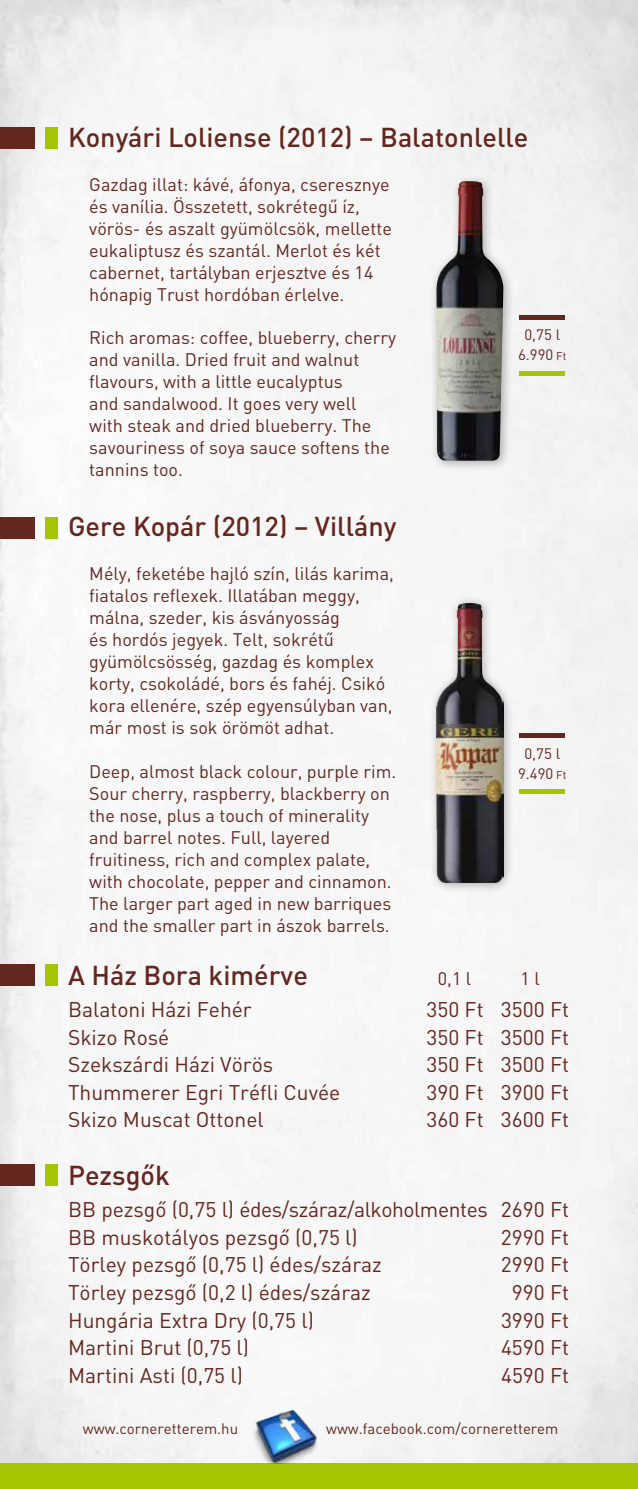
<style>
.page{position:relative;width:638px;height:1489px;background:#fff}
.page>*{position:absolute;margin:0;border:0;box-sizing:border-box;transform-origin:0 0}
.t1{font:500 27px "DIN";color:#64271f}
.t2{font:21px/27.6px "DIN";color:#64271f}
.t3{font:18px/21.9px "DIN";color:#64271f}
.t4{font:15px/20.2px "DIN";color:#64271f;text-align:center}
.s1{font-size:11.25px}
</style>
<div class="page">
<img style="left:0;top:0;width:638px;height:1463px">
<div style="left:0;top:1463px;width:638px;height:25px;background:#a4c500"></div>
<img style="left:250px;top:1408px;width:72px;height:54px">
<div style="left:520px;top:733px;width:45px;height:5px;background:#64271f"></div>
<div style="left:520px;top:789px;width:45px;height:5px;background:#a4c500"></div>
<hr style="left:520px;top:315px;width:45px;height:4px;background:#64271f">
<hr style="left:520px;top:371px;width:45px;height:4px;background:#a4c500">
<div style="left:429px;top:596px;width:85px;height:297px;background:#000;opacity:.3"></div>
<img style="left:436px;top:603px;width:67px;height:279px">
<div style="left:429px;top:174px;width:86px;height:298px;background:#000;opacity:.3"></div>
<img style="left:436px;top:181px;width:67px;height:279px">
<div style="left:0;top:517px;width:34px;height:22px;background:#64271f"></div>
<div style="left:45px;top:517px;width:12px;height:22px;background:#a4c500"></div>
<div style="left:0;top:127px;width:34px;height:22px;background:#64271f"></div>
<div style="left:45px;top:127px;width:12px;height:22px;background:#a4c500"></div>
<div style="left:0;top:963px;width:34px;height:22px;background:#64271f"></div>
<div style="left:45px;top:963px;width:12px;height:22px;background:#a4c500"></div>
<div style="left:0;top:1163px;width:34px;height:22px;background:#64271f"></div>
<div style="left:45px;top:1163px;width:12px;height:22px;background:#a4c500"></div>
<h1 class="t1" style="left:68px;top:119px;width:462px">Konyári Loliense (2012) – Balatonlelle</h1>
<p class="t3" style="left:89px;top:173px;width:304px">Gazdag illat: kávé, áfonya, cseresznye és vanília. Összetett, sokrétegű íz, vörös- és aszalt gyümölcsök, mellette eukaliptusz és szantál. Merlot és két cabernet, tartályban erjesztve és 14 hónapig Trust hordóban érlelve.</p>
<p class="t3" style="left:89px;top:326px;width:308px">Rich aromas: coffee, blueberry, cherry and vanilla. Dried fruit and walnut flavours, with a little eucalyptus<br>and sandalwood. It goes very well<br>with steak and dried blueberry. The savouriness of soya sauce softens the tannins too.</p>
<h1 class="t1" style="left:68px;top:508px;width:330px">Gere Kopár (2012) – Villány</h1>
<p class="t3" style="left:89px;top:562px;width:306px">Mély, feketébe hajló szín, lilás karima, fiatalos reflexek. Illatában meggy, málna, szeder, kis ásványosság<br>és hordós jegyek. Telt, sokrétű gyümölcsösség, gazdag és komplex korty, csokoládé, bors és fahéj. Csikó kora ellenére, szép egyensúlyban van, már most is sok örömöt adhat.</p>
<p class="t3" style="left:89px;top:759px;width:309px">Deep, almost black colour, purple rim.<br>Sour cherry, raspberry, blackberry on the nose, plus a touch of minerality and barrel notes. Full, layered fruitiness, rich and complex palate, with chocolate, pepper and cinnamon.<br>The larger part aged in new barriques and the smaller part in ászok barrels.</p>
<h1 class="t1" style="left:68px;top:957px;width:241px">A Ház Bora kimérve</h1>
<p class="t3" style="left:438px;top:967px;width:35px">0,1 l</p>
<p class="t3" style="left:520px;top:967px;width:21px">1 l</p>
<p class="t2" style="left:68px;top:994px;width:185px">Balatoni Házi Fehér</p>
<p class="t2" style="left:426px;top:994px;width:144px">350 Ft 3500 Ft</p>
<p class="t2" style="left:68px;top:1022px;width:103px">Skizo Rosé</p>
<p class="t2" style="left:426px;top:1022px;width:144px">350 Ft 3500 Ft</p>
<p class="t2" style="left:68px;top:1050px;width:207px">Szekszárdi Házi Vörös</p>
<p class="t2" style="left:426px;top:1050px;width:144px">350 Ft 3500 Ft</p>
<p class="t2" style="left:68px;top:1077px;width:274px">Thummerer Egri Tréfli Cuvée</p>
<p class="t2" style="left:426px;top:1077px;width:144px">390 Ft 3900 Ft</p>
<p class="t2" style="left:68px;top:1105px;width:197px">Skizo Muscat Ottonel</p>
<p class="t2" style="left:426px;top:1105px;width:144px">360 Ft 3600 Ft</p>
<h1 class="t1" style="left:68px;top:1157px;width:103px">Pezsgők</h1>
<p class="t2" style="left:68px;top:1194px;width:502px">BB pezsgő (0,75 l) édes/száraz/alkoholmentes 2690 Ft<br>BB muskotályos pezsgő (0,75 l)</p>
<p class="t4" style="left:518px;top:324px;width:50px">0,75 l<br>6.990 <span class="s1">Ft</span></p>
<p class="t4" style="left:518px;top:742px;width:50px">0,75 l<br>9.490 <span class="s1">Ft</span></p>
<p class="t2" style="left:501px;top:1222px;width:70px">2990 Ft</p>
<p class="t2" style="left:68px;top:1250px;width:315px">Törley pezsgő (0,75 l) édes/száraz</p>
<p class="t2" style="left:501px;top:1250px;width:70px">2990 Ft</p>
<p class="t2" style="left:68px;top:1277px;width:304px">Törley pezsgő (0,2 l) édes/száraz</p>
<p class="t2" style="left:512px;top:1277px;width:59px">990 Ft</p>
<p class="t2" style="left:68px;top:1305px;width:247px">Hungária Extra Dry (0,75 l)</p>
<p class="t2" style="left:501px;top:1305px;width:70px">3990 Ft</p>
<p class="t2" style="left:68px;top:1332px;width:182px">Martini Brut (0,75 l)</p>
<p class="t2" style="left:501px;top:1332px;width:70px">4590 Ft</p>
<p class="t2" style="left:68px;top:1360px;width:176px">Martini Asti (0,75 l)</p>
<p class="t2" style="left:501px;top:1360px;width:70px">4590 Ft</p>
<p class="t4" style="left:83px;top:1417px;width:157px">www.corneretterem.hu</p>
<p class="t4" style="left:326px;top:1417px;width:234px">www.facebook.com/corneretterem</p>
</div>
